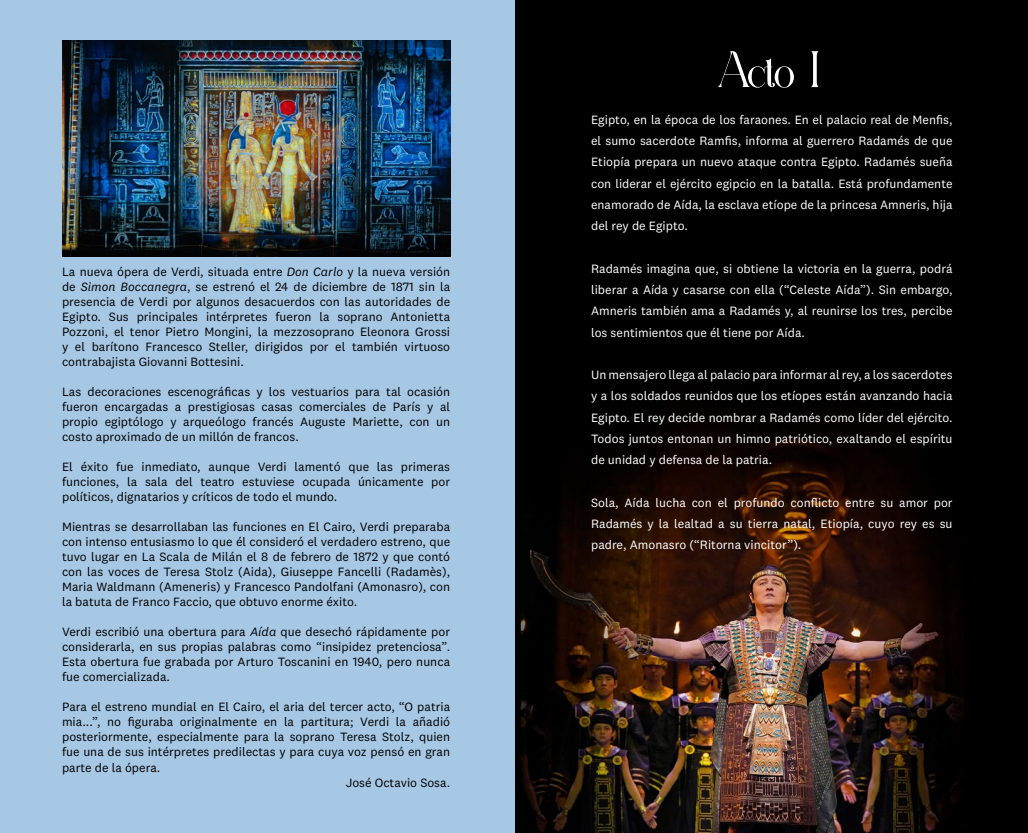
<style>
.page{position:relative;width:1028px;height:833px;background:#fff}
.page>*{position:absolute;margin:0;border:0;box-sizing:border-box;transform-origin:0 0}
.t1{font:51.25px "Giyaste";color:#fff}
.t2{font:12.5px/15px "National 2";color:#000;text-align:justify}
.t3{font:12.5px/21.2px "National 2";color:#fff;text-align:justify}
.s1{font-style:italic}
</style>
<div class="page">
<img style="left:514px;top:0;width:514px;height:833px">
<div style="left:0;top:0;width:514px;height:833px;background:#a7c8e5"></div>
<img style="left:62px;top:41px;width:388px;height:215px">
<p class="t2" style="left:62px;top:264px;width:390px">La nueva ópera de Verdi, situada entre <span class="s1">Don Carlo</span> y la nueva versión de <span class="s1">Simon Boccanegra</span>, se estrenó el 24 de diciembre de 1871 sin la presencia de Verdi por algunos desacuerdos con las autoridades de Egipto. Sus principales intérpretes fueron la soprano Antonietta Pozzoni, el tenor Pietro Mongini, la mezzosoprano Eleonora Grossi y el barítono Francesco Steller, dirigidos por el también virtuoso contrabajista Giovanni Bottesini.</p>
<p class="t2" style="left:62px;top:384px;width:390px">Las decoraciones escenográficas y los vestuarios para tal ocasión fueron encargadas a prestigiosas casas comerciales de París y al propio egiptólogo y arqueólogo francés Auguste Mariette, con un costo aproximado de un millón de francos.</p>
<p class="t2" style="left:62px;top:459px;width:389px">El éxito fue inmediato, aunque Verdi lamentó que las primeras funciones, la sala del teatro estuviese ocupada únicamente por políticos, dignatarios y críticos de todo el mundo.</p>
<p class="t2" style="left:62px;top:519px;width:390px">Mientras se desarrollaban las funciones en El Cairo, Verdi preparaba con intenso entusiasmo lo que él consideró el verdadero estreno, que tuvo lugar en La Scala de Milán el 8 de febrero de 1872 y que contó con las voces de Teresa Stolz (Aida), Giuseppe Fancelli (Radamès), Maria Waldmann (Ameneris) y Francesco Pandolfani (Amonasro), con la batuta de Franco Faccio, que obtuvo enorme éxito.</p>
<p class="t2" style="left:62px;top:624px;width:390px">Verdi escribió una obertura para <span class="s1">Aída</span> que desechó rápidamente por considerarla, en sus propias palabras como “insipidez pretenciosa”.<br>Esta obertura fue grabada por Arturo Toscanini en 1940, pero nunca fue comercializada.</p>
<p class="t2" style="left:62px;top:699px;width:390px">Para el estreno mundial en El Cairo, el aria del tercer acto, “O patria</p>
<p class="t2" style="left:62px;top:714px;width:389px">mia...”, no figuraba originalmente en la partitura; Verdi la añadió</p>
<p class="t2" style="left:62px;top:729px;width:389px">posteriormente, especialmente para la soprano Teresa Stolz, quien</p>
<p class="t2" style="left:62px;top:744px;width:389px">fue una de sus intérpretes predilectas y para cuya voz pensó en gran</p>
<p class="t2" style="left:62px;top:759px;width:100px">parte de la ópera.</p>
<p class="t2" style="left:346px;top:774px;width:106px">José Octavio Sosa.</p>
<h1 class="t1" style="left:718px;top:39px;width:102px">Acto I</h1>
<p class="t3" style="left:591px;top:109px;width:363px">Egipto, en la época de los faraones. En el palacio real de Menfis, el sumo sacerdote Ramfis, informa al guerrero Radamés de que Etiopía prepara un nuevo ataque contra Egipto. Radamés sueña con liderar el ejército egipcio en la batalla. Está profundamente enamorado de Aída, la esclava etíope de la princesa Amneris, hija del rey de Egipto.</p>
<p class="t3" style="left:591px;top:258px;width:363px">Radamés imagina que, si obtiene la victoria en la guerra, podrá liberar a Aída y casarse con ella (“Celeste Aída”). Sin embargo, Amneris también ama a Radamés y, al reunirse los tres, percibe los sentimientos que él tiene por Aída.</p>
<p class="t3" style="left:591px;top:364px;width:363px">Un mensajero llega al palacio para informar al rey, a los sacerdotes y a los soldados reunidos que los etíopes están avanzando hacia Egipto. El rey decide nombrar a Radamés como líder del ejército.<br>Todos juntos entonan un himno patriótico, exaltando el espíritu de unidad y defensa de la patria.</p>
<p class="t3" style="left:591px;top:491px;width:363px">Sola, Aída lucha con el profundo conflicto entre su amor por Radamés y la lealtad a su tierra natal, Etiopía, cuyo rey es su padre, Amonasro (“Ritorna vincitor”).</p>
</div>
